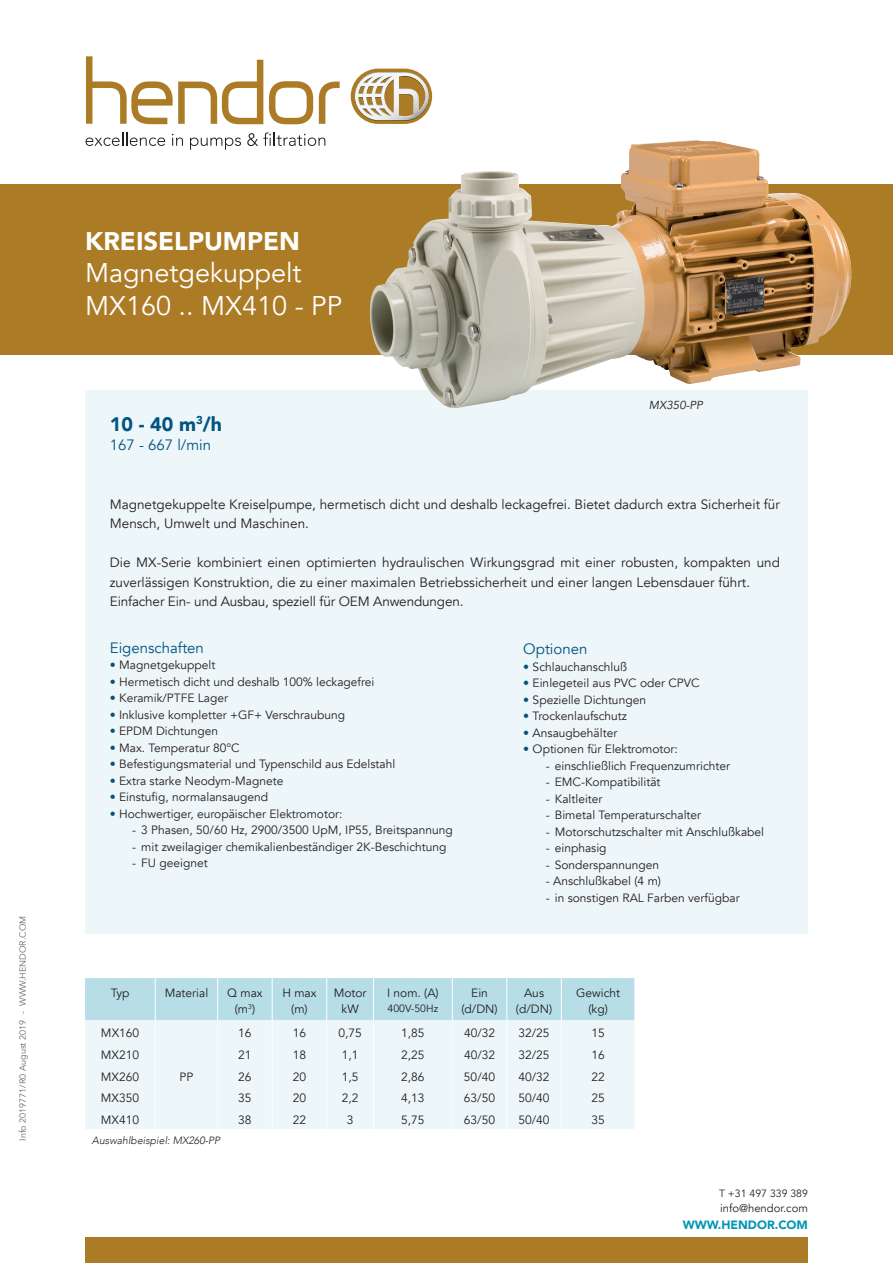
<style>
.page{position:relative;width:893px;height:1263px;background:#fff}
.page>*{position:absolute;margin:0;border:0;box-sizing:border-box;transform-origin:0 0}
.t1{font:27px/32.4px "Avenir";color:#fff}
.t2{font:900 25.5px "Avenir";color:#fff}
.t3{font:900 19.5px "Avenir";color:#015382}
.t4{font:15px "Avenir";color:#015382}
.t5{font:13.5px/19.5px "Avenir";color:#231f20}
.t6{font:12px "Avenir";color:#231f20}
.t7{font:900 12px "Avenir";color:#0097b4}
.t8{font:italic 11.55px "Avenir";color:#231f20}
.t9{font:11.25px "Avenir";color:#231f20}
.t10{font:italic 300 10.5px "Avenir";color:#231f20}
.t11{font:10.5px "Avenir";color:#231f20}
.t12{font:9px "Avenir";color:#6c6d70}
.s1{color:#015382}
</style>
<div class="page">
<div style="left:351px;top:69px;width:81px;height:55px;background:#ac7b25;border-radius:28px"></div>
<svg style="left:355px;top:72px;width:74px;height:49px"></svg>
<svg style="left:86px;top:56px;width:177px;height:68px"></svg>
<svg style="left:269px;top:81px;width:44px;height:43px"></svg>
<svg style="left:319px;top:82px;width:21px;height:42px"></svg>
<svg style="left:86px;top:133px;width:79px;height:13px"></svg>
<svg style="left:172px;top:134px;width:11px;height:12px"></svg>
<svg style="left:190px;top:138px;width:51px;height:12px"></svg>
<svg style="left:247px;top:132px;width:78px;height:14px"></svg>
<svg style="left:0;top:184px;width:893px;height:170px;background:#a9792d"></svg>
<div style="left:85px;top:1237px;width:723px;height:26px;background:#ac7b25"></div>
<div style="left:85px;top:390px;width:723px;height:543px;background:#edf6f8"></div>
<svg style="left:85px;top:978px;width:550px;height:151px;background:#deeff3"></svg>
<img style="left:369px;top:140px;width:329px;height:269px">
<p class="t12" style="left:18px;top:1141px;width:226px;rotate:-90deg">Info 2019771/R0 August 2019 - WWW.HENDOR.COM</p>
<h2 class="t2" style="left:85px;top:219px;width:216px">KREISELPUMPEN</h2>
<h1 class="t1" style="left:85px;top:257px;width:259px">Magnetgekuppelt<br>MX160 .. MX410 - PP</h1>
<h3 class="t3" style="left:110px;top:407px;width:114px">10 - 40 m<sup>3</sup>/h</h3>
<p class="t4" style="left:110px;top:436px;width:103px">167 - 667 l/min</p>
<p class="t8" style="left:649px;top:398px;width:55px">MX350-PP</p>
<p class="t5" style="left:110px;top:495px;width:672px">Magnetgekuppelte Kreiselpumpe, hermetisch dicht und deshalb leckagefrei. Bietet dadurch extra Sicherheit für<br>Mensch, Umwelt und Maschinen.</p>
<p class="t5" style="left:110px;top:553px;width:672px">Die MX-Serie kombiniert einen optimierten hydraulischen Wirkungsgrad mit einer robusten, kompakten und zuverlässigen Konstruktion, die zu einer maximalen Betriebssicherheit und einer langen Lebensdauer führt.<br>Einfacher Ein- und Ausbau, speziell für OEM Anwendungen.</p>
<p class="t4" style="left:523px;top:640px;width:66px">Optionen</p>
<p class="t6" style="left:523px;top:659px;width:105px"><span class="s1">•</span> Schlauchanschluß</p>
<p class="t6" style="left:523px;top:676px;width:178px"><span class="s1">•</span> Einlegeteil aus PVC oder CPVC</p>
<p class="t6" style="left:523px;top:692px;width:124px"><span class="s1">•</span> Spezielle Dichtungen</p>
<p class="t6" style="left:523px;top:709px;width:105px"><span class="s1">•</span> Trockenlaufschutz</p>
<p class="t6" style="left:523px;top:725px;width:96px"><span class="s1">•</span> Ansaugbehälter</p>
<p class="t6" style="left:523px;top:742px;width:156px"><span class="s1">•</span> Optionen für Elektromotor:</p>
<p class="t6" style="left:546px;top:758px;width:186px">- einschließlich Frequenzumrichter</p>
<p class="t6" style="left:546px;top:775px;width:116px">- EMC-Kompatibilität</p>
<p class="t6" style="left:546px;top:791px;width:58px">- Kaltleiter</p>
<p class="t6" style="left:546px;top:808px;width:157px">- Bimetal Temperaturschalter</p>
<p class="t6" style="left:546px;top:824px;width:220px">- Motorschutzschalter mit Anschlußkabel</p>
<p class="t6" style="left:546px;top:841px;width:62px">- einphasig</p>
<p class="t6" style="left:546px;top:857px;width:115px">- Sonderspannungen</p>
<p class="t6" style="left:546px;top:874px;width:117px">- Anschlußkabel (4 m)</p>
<p class="t6" style="left:546px;top:890px;width:195px">- in sonstigen RAL Farben verfügbar</p>
<p class="t4" style="left:110px;top:639px;width:96px">Eigenschaften</p>
<p class="t6" style="left:110px;top:658px;width:107px"><span class="s1">•</span> Magnetgekuppelt</p>
<p class="t6" style="left:110px;top:675px;width:266px"><span class="s1">•</span> Hermetisch dicht und deshalb 100% leckagefrei</p>
<p class="t6" style="left:110px;top:691px;width:120px"><span class="s1">•</span> Keramik/PTFE Lager</p>
<p class="t6" style="left:110px;top:708px;width:237px"><span class="s1">•</span> Inklusive kompletter +GF+ Verschraubung</p>
<p class="t6" style="left:110px;top:724px;width:110px"><span class="s1">•</span> EPDM Dichtungen</p>
<p class="t6" style="left:110px;top:741px;width:131px"><span class="s1">•</span> Max. Temperatur 80°C</p>
<p class="t6" style="left:110px;top:757px;width:287px"><span class="s1">•</span> Befestigungsmaterial und Typenschild aus Edelstahl</p>
<p class="t6" style="left:110px;top:774px;width:175px"><span class="s1">•</span> Extra starke Neodym-Magnete</p>
<p class="t6" style="left:110px;top:790px;width:160px"><span class="s1">•</span> Einstufig, normalansaugend</p>
<p class="t6" style="left:110px;top:807px;width:234px"><span class="s1">•</span> Hochwertiger, europäischer Elektromotor:</p>
<p class="t6" style="left:132px;top:823px;width:322px">- 3 Phasen, 50/60 Hz, 2900/3500 UpM, IP55, Breitspannung</p>
<p class="t6" style="left:132px;top:840px;width:316px">- mit zweilagiger chemikalienbeständiger 2K-Beschichtung</p>
<p class="t6" style="left:132px;top:856px;width:77px">- FU geeignet</p>
<p class="t6" style="left:111px;top:986px;width:20px">Typ</p>
<p class="t6" style="left:165px;top:986px;width:45px">Material</p>
<p class="t6" style="left:227px;top:986px;width:37px">Q max</p>
<p class="t6" style="left:282px;top:986px;width:36px">H max</p>
<p class="t6" style="left:334px;top:986px;width:34px">Motor</p>
<p class="t6" style="left:387px;top:986px;width:53px">I nom. (A)</p>
<p class="t6" style="left:471px;top:986px;width:18px">Ein</p>
<p class="t6" style="left:524px;top:986px;width:22px">Aus</p>
<p class="t6" style="left:576px;top:986px;width:45px">Gewicht</p>
<p class="t6" style="left:235px;top:1002px;width:22px">(m<sup>3</sup>)</p>
<p class="t6" style="left:291px;top:1002px;width:18px">(m)</p>
<p class="t6" style="left:342px;top:1002px;width:19px">kW</p>
<p class="t11" style="left:388px;top:1002px;width:52px">400V-50Hz</p>
<p class="t6" style="left:461px;top:1002px;width:38px">(d/DN)</p>
<p class="t6" style="left:516px;top:1002px;width:38px">(d/DN)</p>
<p class="t6" style="left:588px;top:1002px;width:21px">(kg)</p>
<p class="t6" style="left:101px;top:1026px;width:40px">MX160</p>
<p class="t6" style="left:180px;top:1069px;width:15px">PP</p>
<p class="t6" style="left:238px;top:1026px;width:15px">16</p>
<p class="t6" style="left:293px;top:1026px;width:15px">16</p>
<p class="t6" style="left:338px;top:1026px;width:25px">0,75</p>
<p class="t6" style="left:401px;top:1026px;width:25px">1,85</p>
<p class="t6" style="left:464px;top:1026px;width:33px">40/32</p>
<p class="t6" style="left:518px;top:1026px;width:33px">32/25</p>
<p class="t6" style="left:591px;top:1026px;width:15px">15</p>
<p class="t6" style="left:101px;top:1047px;width:40px">MX210</p>
<p class="t6" style="left:238px;top:1047px;width:15px">21</p>
<p class="t6" style="left:293px;top:1047px;width:15px">18</p>
<p class="t6" style="left:342px;top:1047px;width:18px">1,1</p>
<p class="t6" style="left:401px;top:1047px;width:25px">2,25</p>
<p class="t6" style="left:464px;top:1047px;width:33px">40/32</p>
<p class="t6" style="left:518px;top:1047px;width:33px">32/25</p>
<p class="t6" style="left:591px;top:1047px;width:15px">16</p>
<p class="t6" style="left:101px;top:1069px;width:40px">MX260</p>
<p class="t6" style="left:238px;top:1069px;width:15px">26</p>
<p class="t6" style="left:293px;top:1069px;width:15px">20</p>
<p class="t6" style="left:342px;top:1069px;width:18px">1,5</p>
<p class="t6" style="left:401px;top:1069px;width:25px">2,86</p>
<p class="t6" style="left:464px;top:1069px;width:33px">50/40</p>
<p class="t6" style="left:518px;top:1069px;width:33px">40/32</p>
<p class="t6" style="left:591px;top:1069px;width:15px">22</p>
<p class="t6" style="left:101px;top:1091px;width:40px">MX350</p>
<p class="t6" style="left:238px;top:1091px;width:15px">35</p>
<p class="t6" style="left:293px;top:1091px;width:15px">20</p>
<p class="t6" style="left:342px;top:1091px;width:18px">2,2</p>
<p class="t6" style="left:401px;top:1091px;width:25px">4,13</p>
<p class="t6" style="left:464px;top:1091px;width:33px">63/50</p>
<p class="t6" style="left:518px;top:1091px;width:33px">50/40</p>
<p class="t6" style="left:591px;top:1091px;width:15px">25</p>
<p class="t6" style="left:101px;top:1113px;width:40px">MX410</p>
<p class="t6" style="left:238px;top:1113px;width:15px">38</p>
<p class="t6" style="left:293px;top:1113px;width:15px">22</p>
<p class="t6" style="left:347px;top:1113px;width:8px">3</p>
<p class="t6" style="left:401px;top:1113px;width:25px">5,75</p>
<p class="t6" style="left:464px;top:1113px;width:33px">63/50</p>
<p class="t6" style="left:518px;top:1113px;width:33px">50/40</p>
<p class="t6" style="left:591px;top:1113px;width:15px">35</p>
<p class="t10" style="left:92px;top:1135px;width:130px">Auswahlbeispiel: MX260-PP</p>
<p class="t11" style="left:719px;top:1187px;width:90px">T +31 497 339 389</p>
<p class="t9" style="left:720px;top:1201px;width:89px">info@hendor.com</p>
<p class="t7" style="left:683px;top:1214px;width:127px">WWW.HENDOR.COM</p>
</div>
